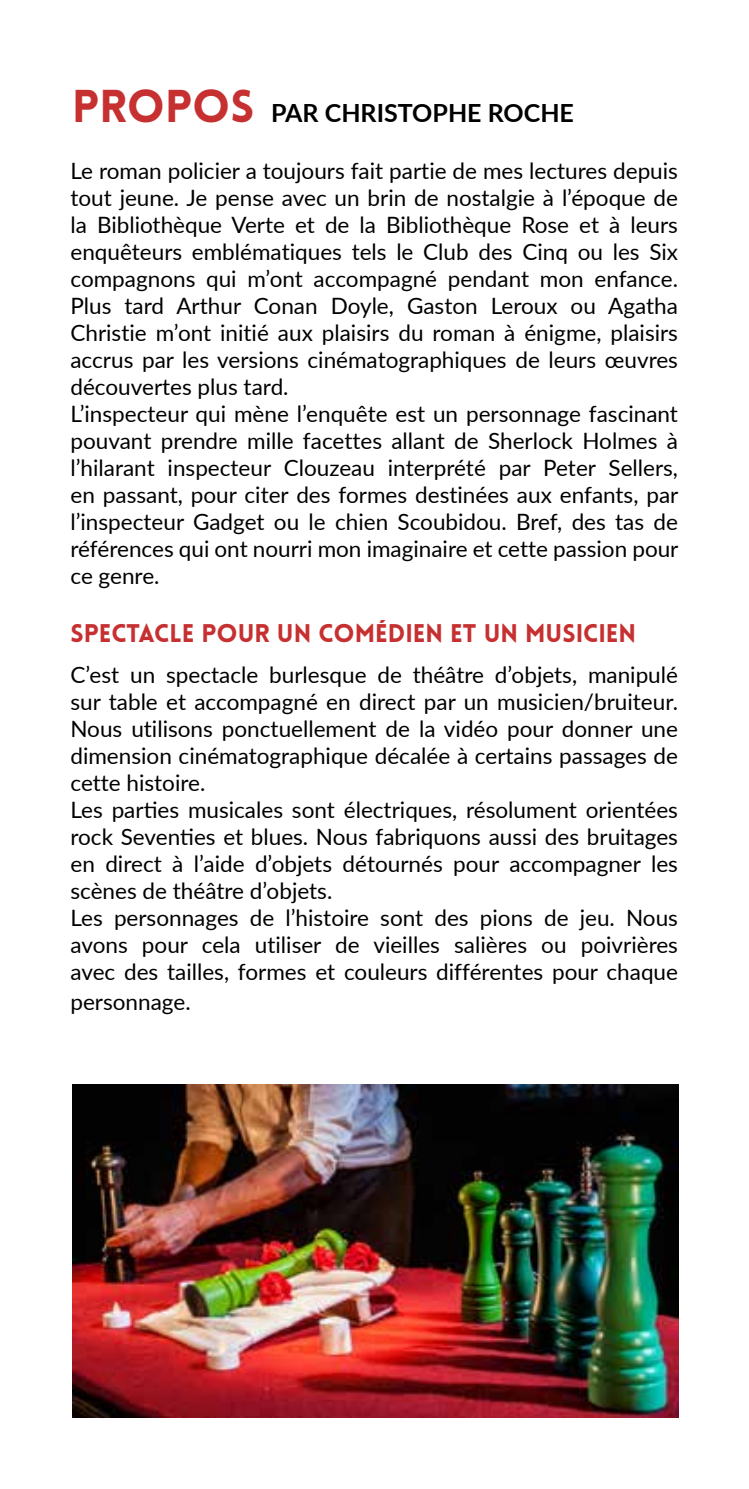
<style>
.page{position:relative;width:749px;height:1489px;background:#fff}
.page>*{position:absolute;margin:0;border:0;box-sizing:border-box;transform-origin:0 0}
.t1{font:900 25px "Lovelo";color:#c73030}
.t2{font:700 25px "Lato";color:#000}
.t3{font:22.5px/27px "Lato";color:#000}
.s1{font-family:"Lovelo";font-weight:900;font-size:45px;color:#c73030}
</style>
<div class="page">
<img style="left:73px;top:1084px;width:604px;height:332px">
<p class="t2" style="left:72px;top:95px;width:503px"><span class="s1">PROPOS</span> PAR CHRISTOPHE ROCHE</p>
<p class="t3" style="left:70px;top:157px;width:609px">Le roman policier a toujours fait partie de mes lectures depuis tout jeune. Je pense avec un brin de nostalgie à l’époque de la Bibliothèque Verte et de la Bibliothèque Rose et à leurs enquêteurs emblématiques tels le Club des Cinq ou les Six compagnons qui m’ont accompagné pendant mon enfance.<br>Plus tard Arthur Conan Doyle, Gaston Leroux ou Agatha Christie m’ont initié aux plaisirs du roman à énigme, plaisirs accrus par les versions cinématographiques de leurs œuvres découvertes plus tard.<br>L’inspecteur qui mène l’enquête est un personnage fascinant pouvant prendre mille facettes allant de Sherlock Holmes à l’hilarant inspecteur Clouzeau interprété par Peter Sellers, en passant, pour citer des formes destinées aux enfants, par l’inspecteur Gadget ou le chien Scoubidou. Bref, des tas de références qui ont nourri mon imaginaire et cette passion pour ce genre.</p>
<p class="t1" style="left:70px;top:617px;width:567px">SPECTACLE POUR UN COMÉDIEN ET UN MUSICIEN</p>
<p class="t3" style="left:70px;top:660px;width:609px">C’est un spectacle burlesque de théâtre d’objets, manipulé sur table et accompagné en direct par un musicien/bruiteur.<br>Nous utilisons ponctuellement de la vidéo pour donner une dimension cinématographique décalée à certains passages de cette histoire.<br>Les parties musicales sont électriques, résolument orientées rock Seventies et blues. Nous fabriquons aussi des bruitages en direct à l’aide d’objets détournés pour accompagner les scènes de théâtre d’objets.<br>Les personnages de l’histoire sont des pions de jeu. Nous avons pour cela utiliser de vieilles salières ou poivrières avec des tailles, formes et couleurs différentes pour chaque</p>
<p class="t3" style="left:70px;top:987px;width:122px">personnage.</p>
</div>
